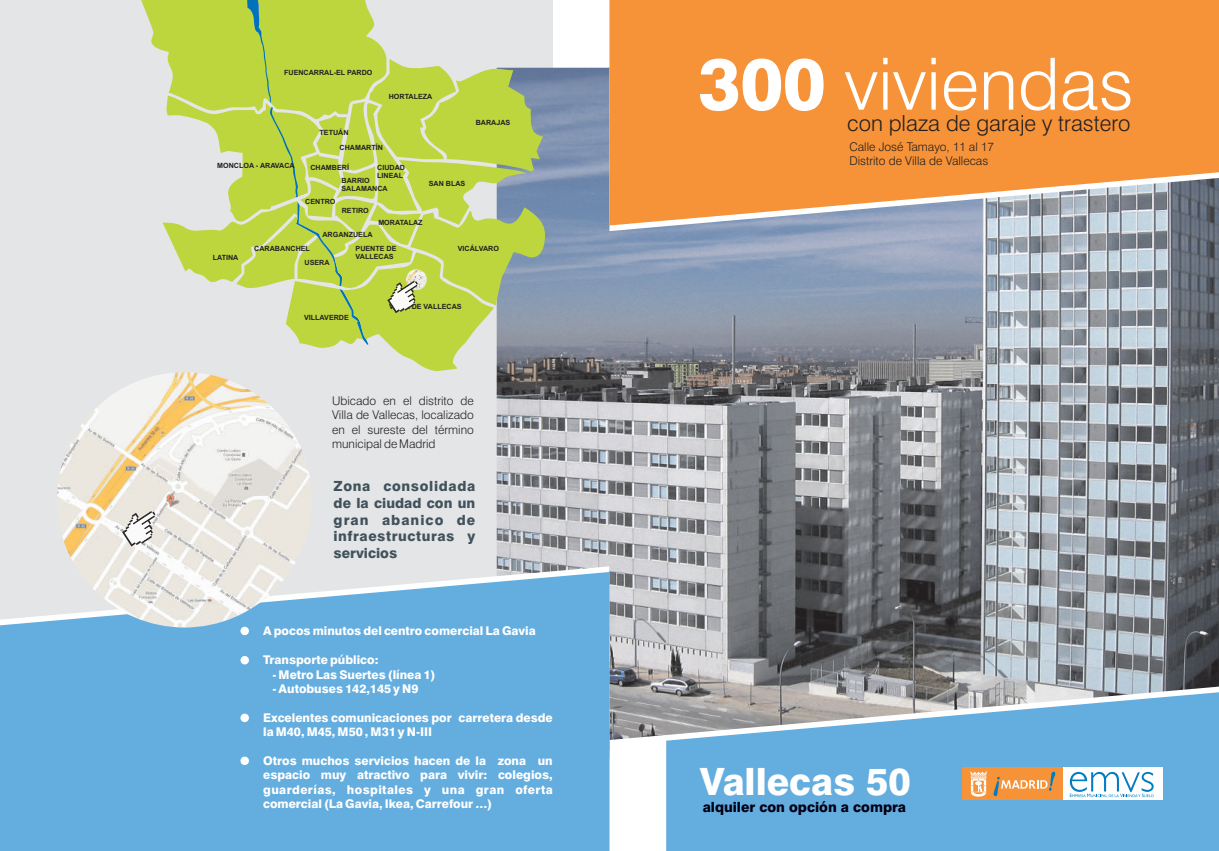
<style>
.page{position:relative;width:1219px;height:851px;background:#fff}
.page>*{position:absolute;margin:0;border:0;box-sizing:border-box;transform-origin:0 0}
.t1{font:300 72px "Swiss 721 BT";color:#fff}
.t2{font:800 37.6px "Swiss 721 BT";color:#fff}
.t3{font:300 22.1px "Swiss 721 BT";color:#231f20}
.t4{font:800 14px/16.8px "Swiss 721 BT";letter-spacing:.04em;color:#41525c;text-align:justify}
.t5{font:800 14px "Swiss 721 BT";color:#000014}
.t6{font:800 12px/14.4px "Swiss 721 BT";color:#fff}
.t7{font:300 12px/14.4px "Swiss 721 BT";color:#231f20}
.t8{font:700 7.2px/8px "Arial";color:#231f20}
.s1{font-weight:800}
</style>
<div class="page">
<div style="left:0;top:0;width:553px;height:659px;background:#e4e5e7"></div>
<img style="left:497px;top:67px;width:722px;height:619px">
<svg style="left:609px;top:686px;width:610px;height:164px"></svg>
<svg style="left:609px;top:225px;width:610px;height:6px"></svg>
<svg style="left:666px;top:692px;width:553px;height:158px;fill:#64addf"></svg>
<svg style="left:609px;top:0;width:610px;height:225px;fill:#f69238"></svg>
<div style="left:0;top:572px;width:609px;height:278px;background:#64addf"></div>
<div style="left:962px;top:767px;width:200px;height:33px;background:#fff"></div>
<div style="left:962px;top:767px;width:100px;height:33px;background:#f69238"></div>
<svg style="left:969px;top:771px;width:185px;height:26px"></svg>
<div style="left:240px;top:626px;width:9px;height:9px;background:#fff;border-radius:50%"></div>
<div style="left:240px;top:656px;width:9px;height:8px;background:#fff;border-radius:50%"></div>
<div style="left:240px;top:713px;width:9px;height:9px;background:#fff;border-radius:50%"></div>
<div style="left:240px;top:756px;width:9px;height:9px;background:#fff;border-radius:50%"></div>
<img style="left:57px;top:372px;width:255px;height:255px;border-radius:50%">
<svg style="left:122px;top:511px;width:33px;height:35px"></svg>
<svg style="left:141px;top:0;width:404px;height:372px"></svg>
<p class="t8" style="left:284px;top:69px;width:90px">FUENCARRAL-EL PARDO</p>
<p class="t8" style="left:389px;top:93px;width:45px">HORTALEZA</p>
<p class="t8" style="left:217px;top:162px;width:79px">MONCLOA - ARAVACA</p>
<p class="t8" style="left:340px;top:126px;width:45px;line-height:14.1px;text-indent:-20px">TETUÁN<br>CHAMARTÍN</p>
<p class="t8" style="left:377px;top:164px;width:29px">CIUDAD<br>LINEAL</p>
<p class="t8" style="left:342px;top:162px;width:30px;line-height:12.5px;text-indent:-31px">CHAMBERÍ<br>BARRIO</p>
<p class="t8" style="left:342px;top:185px;width:48px">SALAMANCA</p>
<p class="t8" style="left:305px;top:198px;width:32px">CENTRO</p>
<p class="t8" style="left:342px;top:207px;width:29px">RETIRO</p>
<p class="t8" style="left:429px;top:181px;width:38px">SAN BLAS</p>
<p class="t8" style="left:378px;top:219px;width:46px">MORATALAZ</p>
<p class="t8" style="left:476px;top:119px;width:36px">BARAJAS</p>
<p class="t8" style="left:213px;top:254px;width:27px">LATINA</p>
<p class="t8" style="left:322px;top:231px;width:52px">ARGANZUELA</p>
<p class="t8" style="left:305px;top:259px;width:27px">USERA</p>
<p class="t8" style="left:254px;top:245px;width:57px">CARABANCHEL</p>
<p class="t8" style="left:356px;top:245px;width:42px">PUENTE DE<br>VALLECAS</p>
<p class="t8" style="left:458px;top:245px;width:43px">VICÁLVARO</p>
<p class="t8" style="left:304px;top:314px;width:46px">VILLAVERDE</p>
<p class="t8" style="left:389px;top:303px;width:74px">VILLA DE VALLECAS</p>
<p class="t7" style="left:332px;top:394px;width:143px;text-align:justify">Ubicado en el distrito de Villa de Vallecas, localizado en el sureste del término municipal de Madrid</p>
<p class="t4" style="left:334px;top:479px;width:143px">Zona consolidada de la ciudad con un gran abanico de infraestructuras y servicios</p>
<p class="t6" style="left:263px;top:625px;width:274px">A pocos minutos del centro comercial La Gavia</p>
<p class="t6" style="left:263px;top:653px;width:117px">Transporte público:</p>
<p class="t6" style="left:272px;top:668px;width:165px">- Metro Las Suertes (línea 1)</p>
<p class="t6" style="left:272px;top:682px;width:148px">- Autobuses 142,145 y N9</p>
<p class="t6" style="left:263px;top:711px;width:291px">Excelentes comunicaciones por carretera desde la M40, M45, M50 , M31 y N-III</p>
<p class="t6" style="left:263px;top:754px;width:291px;text-align:justify">Otros muchos servicios hacen de la zona un espacio muy atractivo para vivir: colegios, guarderías, hospitales y una gran oferta comercial (La Gavia, Ikea, Carrefour …)</p>
<h1 class="t1" style="left:698px;top:55px;width:437px"><span class="s1">300</span> viviendas</h1>
<h3 class="t3" style="left:847px;top:114px;width:285px">con plaza de garaje y trastero</h3>
<p class="t7" style="left:849px;top:141px;width:146px">Calle José Tamayo, 11 al 17<br>Distrito de Villa de Vallecas</p>
<h2 class="t2" style="left:700px;top:766px;width:212px">Vallecas 50</h2>
<p class="t5" style="left:703px;top:801px;width:205px">alquiler con opción a compra</p>
</div>
